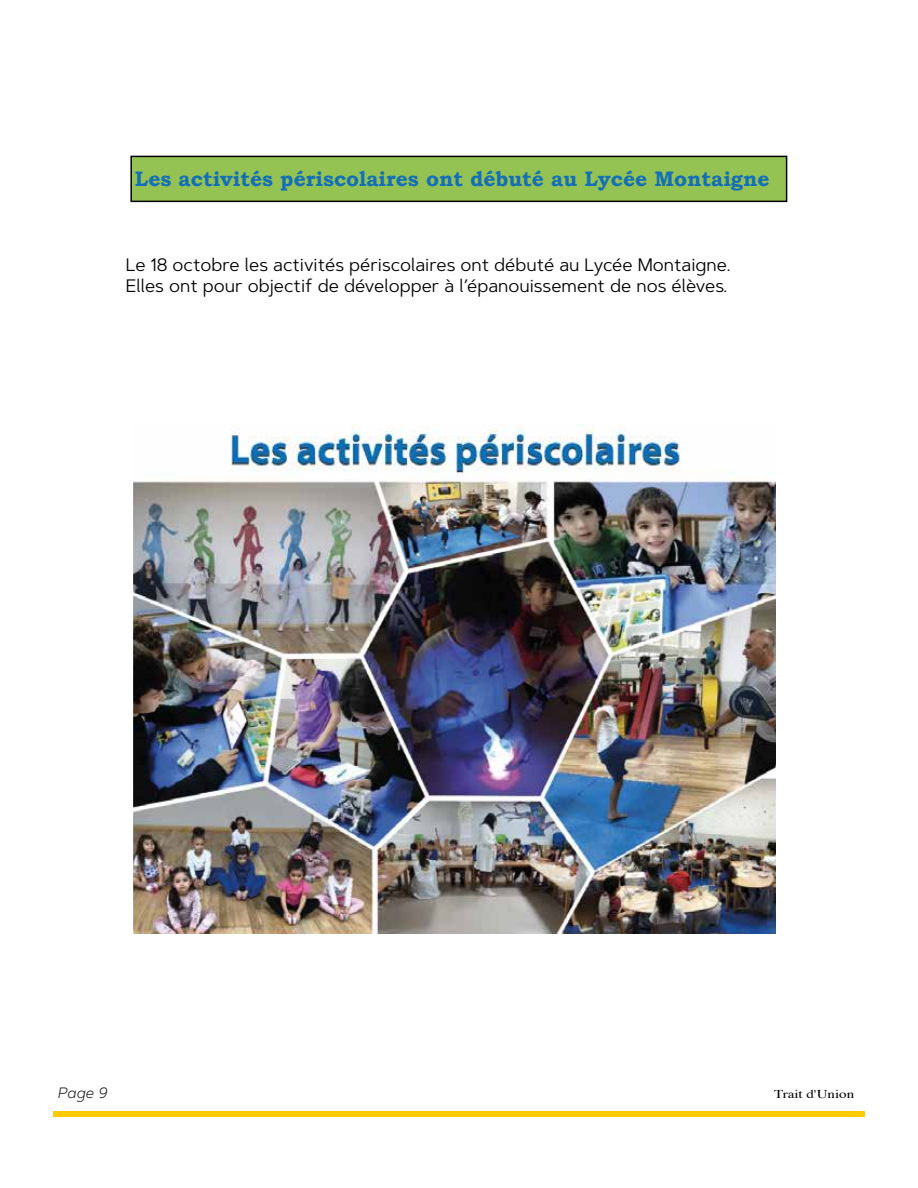
<style>
.page{position:relative;width:918px;height:1188px;background:#fff}
.page>*{position:absolute;margin:0;border:0;box-sizing:border-box;transform-origin:0 0}
.t1{font:700 21px "Bookman Old Style";color:#146fb6}
.t2{font:18px/21.6px "Artegra Sans";color:#000}
.t3{font:italic 300 15px "Artegra Sans";color:#1d1d1b}
.t4{font:12px "Times";color:#000;scale:1.25 1}
</style>
<div class="page">
<div style="left:130px;top:156px;width:657px;height:46px;background:#94c353;border:2px solid #000"></div>
<div style="left:53px;top:1112px;width:812px;height:5px;background:#feca00"></div>
<img style="left:133px;top:425px;width:642px;height:509px">
<p class="t1" style="left:135px;top:164px;width:636px">Les activités périscolaires ont débuté au Lycée Montaigne</p>
<p class="t2" style="left:126px;top:253px;width:606px">Le 18 octobre les activités périscolaires ont débuté au Lycée Montaigne.<br>Elles ont pour objectif de développer à l’épanouissement de nos élèves.</p>
<p class="t3" style="left:57px;top:1083px;width:51px">Page 9</p>
<p class="t4" style="left:774px;top:1083px;width:66px">Trait d'Union</p>
</div>
